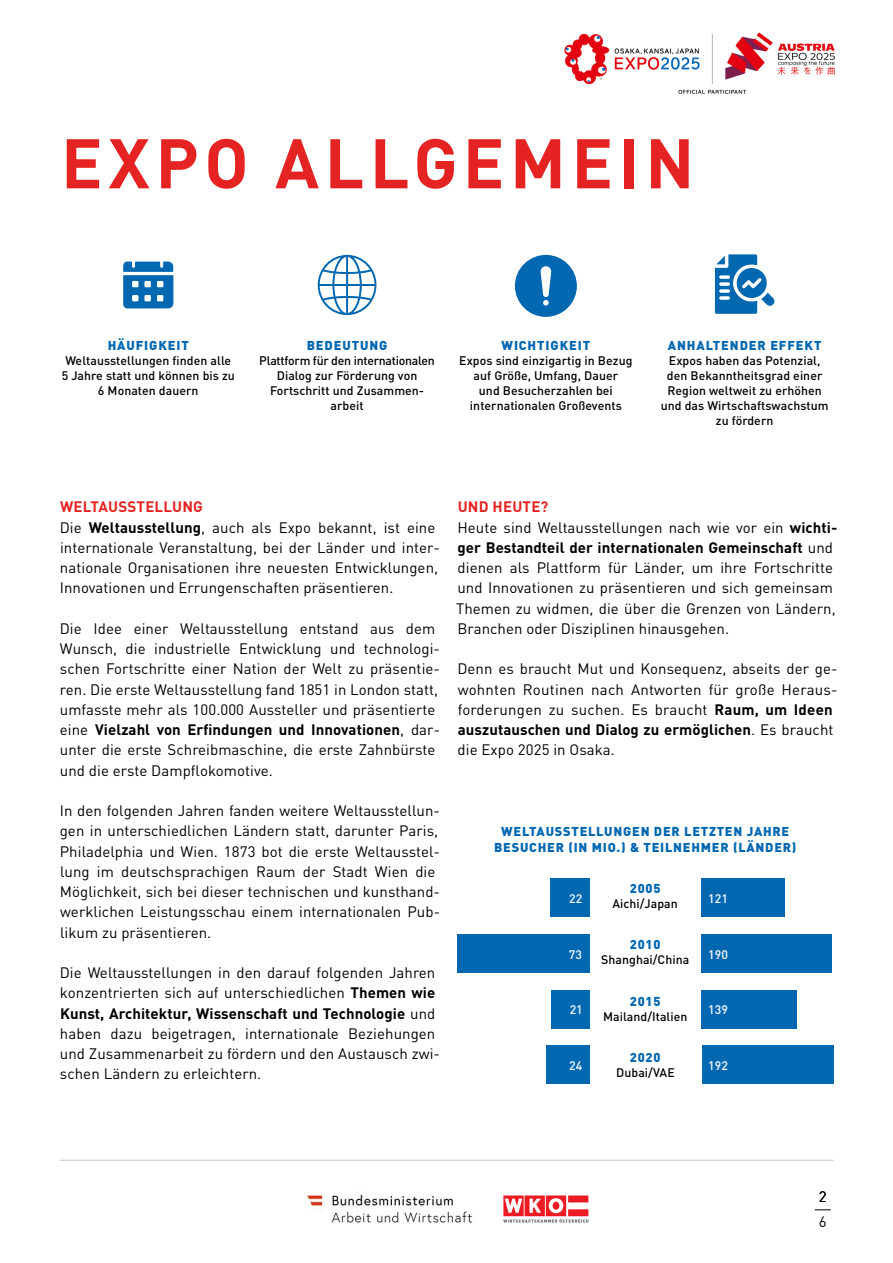
<style>
.page{position:relative;width:893px;height:1263px;background:#fff}
.page>*{position:absolute;margin:0;border:0;box-sizing:border-box;transform-origin:0 0}
.t1{font:700 69px "DIN Pro";letter-spacing:.08em;color:#e52322}
.t2{font:15px/20.2px "DIN Pro";letter-spacing:.005em;color:#000}
.t3{font:900 12.75px/15.8px "DIN Pro";letter-spacing:.06em;color:#0067b1;text-align:center}
.t4{font:500 12.3px/15px "DIN Pro";letter-spacing:.005em;color:#000;text-align:center}
.t5{font:500 12.3px "DIN Pro";letter-spacing:.005em;color:#fff}
.s1{font-weight:700;color:#e52322}
.s2{font-weight:700}
</style>
<div class="page">
<svg style="left:515px;top:255px;width:62px;height:62px"></svg>
<svg style="left:123px;top:261px;width:50px;height:47px"></svg>
<svg style="left:317px;top:255px;width:60px;height:60px"></svg>
<svg style="left:715px;top:254px;width:59px;height:60px"></svg>
<div style="left:550px;top:878px;width:40px;height:39px;background:#0067b1"></div>
<div style="left:702px;top:878px;width:83px;height:39px;background:#0067b1"></div>
<div style="left:702px;top:934px;width:130px;height:39px;background:#0067b1"></div>
<div style="left:702px;top:990px;width:95px;height:38px;background:#0067b1"></div>
<div style="left:702px;top:1045px;width:131px;height:39px;background:#0067b1"></div>
<div style="left:457px;top:934px;width:133px;height:39px;background:#0067b1"></div>
<div style="left:551px;top:990px;width:39px;height:38px;background:#0067b1"></div>
<div style="left:546px;top:1045px;width:44px;height:39px;background:#0067b1"></div>
<img style="left:307px;top:1194px;width:166px;height:29px">
<img style="left:503px;top:1195px;width:86px;height:28px">
<hr style="left:60px;top:1160px;width:773px;height:1px;background:#c6c6c6">
<svg style="left:815px;top:1209px;width:16px;height:1px"></svg>
<img style="left:564px;top:32px;width:271px;height:63px">
<h1 class="t1" style="left:61px;top:116px;width:635px">EXPO ALLGEMEIN</h1>
<p class="t3" style="left:108px;top:337px;width:83px">HÄUFIGKEIT</p>
<p class="t4" style="left:62px;top:353px;width:175px">Weltausstellungen finden alle<br>5 Jahre statt und können bis zu<br>6 Monaten dauern</p>
<p class="t3" style="left:307px;top:337px;width:82px">BEDEUTUNG</p>
<p class="t4" style="left:259px;top:353px;width:177px">Plattform für den internationalen<br>Dialog zur Förderung von<br>Fortschritt und Zusammen&shy;arbeit</p>
<p class="t3" style="left:502px;top:337px;width:90px">WICHTIGKEIT</p>
<p class="t4" style="left:459px;top:353px;width:175px">Expos sind einzigartig in Bezug auf Größe, Umfang, Dauer<br>und Besucherzahlen bei internationalen Großevents</p>
<p class="t3" style="left:668px;top:337px;width:155px">ANHALTENDER EFFEKT</p>
<p class="t4" style="left:661px;top:353px;width:169px">Expos haben das Potenzial, den Bekanntheitsgrad einer<br>Region weltweit zu erhöhen und das Wirtschaftswachstum zu fördern</p>
<p class="t2" style="left:60px;top:496px;width:382px"><span class="s1">WELTAUSSTELLUNG<br></span>Die <span class="s2">Weltausstellung</span>, auch als Expo bekannt, ist eine internationale Veranstaltung, bei der Länder und inter&shy;nationale Organisationen ihre neuesten Entwicklungen, Innovationen und Errungenschaften präsentieren.</p>
<p class="t2" style="left:60px;top:618px;width:382px">Die Idee einer Weltausstellung entstand aus dem Wunsch, die industrielle Entwicklung und technologi&shy;schen Fortschritte einer Nation der Welt zu präsentie&shy;ren. Die erste Weltausstellung fand 1851 in London statt, umfasste mehr als 100.000 Aussteller und präsentierte eine <span class="s2">Vielzahl von Erfindungen und Innovationen</span>, dar&shy;unter die erste Schreibmaschine, die erste Zahnbürste und die erste Dampflokomotive.</p>
<p class="t2" style="left:60px;top:800px;width:382px">In den folgenden Jahren fanden weitere Weltausstellun&shy;gen in unterschiedlichen Ländern statt, darunter Paris, Philadelphia und Wien. 1873 bot die erste Weltausstel&shy;lung im deutschsprachigen Raum der Stadt Wien die Möglichkeit, sich bei dieser technischen und kunsthand&shy;werklichen Leistungsschau einem internationalen Pub&shy;likum zu präsentieren.</p>
<p class="t2" style="left:60px;top:962px;width:382px">Die Weltausstellungen in den darauf folgenden Jahren konzentrierten sich auf unterschiedlichen <span class="s2">Themen wie Kunst, Architektur, Wissenschaft und Technologie</span> und haben dazu beigetragen, internationale Beziehungen und Zusammenarbeit zu fördern und den Austausch zwi&shy;schen Ländern zu erleichtern.</p>
<p class="t2" style="left:456px;top:496px;width:383px"><span class="s1">UND HEUTE?<br></span>Heute sind Weltausstellungen nach wie vor ein <span class="s2">wichti&shy;ger Bestandteil der internationalen Gemeinschaft</span> und dienen als Plattform für Länder, um ihre Fortschritte und Innovationen zu präsentieren und sich gemeinsam Themen zu widmen, die über die Grenzen von Ländern, Branchen oder Disziplinen hinausgehen.</p>
<p class="t2" style="left:457px;top:658px;width:382px">Denn es braucht Mut und Konsequenz, abseits der ge&shy;wohnten Routinen nach Antworten für große Heraus&shy;forderungen zu suchen. Es braucht <span class="s2">Raum, um Ideen auszutauschen und Dialog zu ermöglichen</span>. Es braucht die Expo 2025 in Osaka.</p>
<p class="t3" style="left:494px;top:823px;width:304px">WELTAUSSTELLUNGEN DER LETZTEN JAHRE<br>BESUCHER (IN MIO.) &amp; TEILNEHMER (LÄNDER)</p>
<p class="t5" style="left:569px;top:891px;width:15px">22</p>
<p class="t5" style="left:569px;top:946px;width:15px">73</p>
<p class="t5" style="left:570px;top:1002px;width:15px">21</p>
<p class="t5" style="left:569px;top:1057px;width:15px">24</p>
<p class="t3" style="left:630px;top:880px;width:32px">2005</p>
<p class="t4" style="left:612px;top:896px;width:67px">Aichi/Japan</p>
<p class="t3" style="left:630px;top:936px;width:32px">2010</p>
<p class="t4" style="left:601px;top:952px;width:90px">Shanghai/China</p>
<p class="t3" style="left:630px;top:993px;width:32px">2015</p>
<p class="t4" style="left:603px;top:1008px;width:86px">Mailand/Italien</p>
<p class="t3" style="left:630px;top:1049px;width:32px">2020</p>
<p class="t4" style="left:616px;top:1064px;width:60px">Dubai/VAE</p>
<p class="t5" style="left:708px;top:891px;width:21px">121</p>
<p class="t5" style="left:708px;top:946px;width:21px">190</p>
<p class="t5" style="left:708px;top:1002px;width:21px">139</p>
<p class="t5" style="left:708px;top:1057px;width:21px">192</p>
<p class="t2" style="left:819px;top:1184px;width:9px;line-height:25.2px">2<br>6</p>
</div>
